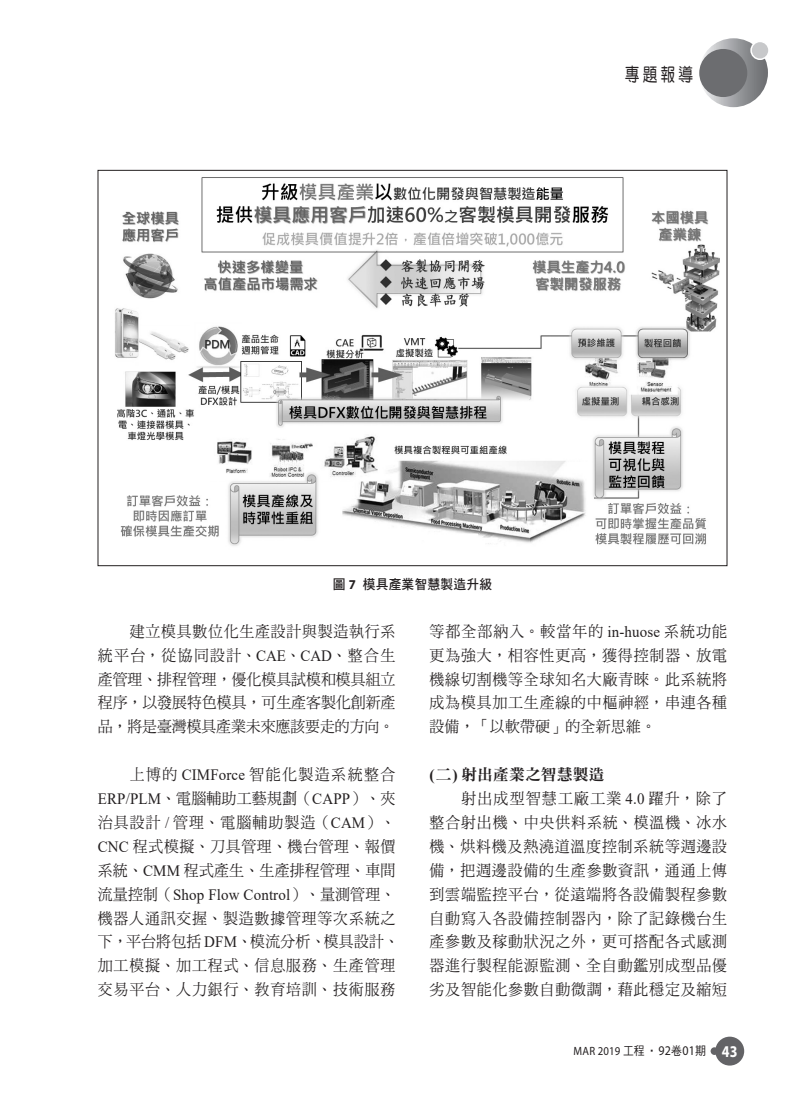
<style>
.page{position:relative;width:808px;height:1106px;background:#fff}
.page>*{position:absolute;margin:0;border:0;box-sizing:border-box;transform-origin:0 0}
.t1{font:18.6px "DF Yuan Std W5";color:#231f20;scale:.8 1}
.內文{font:15.75px/23.9px "DF Ming Std W5";letter-spacing:.05em;color:#231f20;text-align:justify;scale:.95 1}
.小標{font:15.75px "DF Ming Std W9";letter-spacing:.01em;color:#231f20}
.圖說{font:13.5px "DF Hei Std W7";letter-spacing:.01em;color:#231f20;scale:.95 1}
.t2{font:12px "Myriad Pro";letter-spacing:.01em;color:#231f20;scale:.9 1}
.s1{font-family:"Myriad Pro";font-weight:700}
.s2{font-family:"Times New Roman"}
.s3{font-family:"Times New Roman";font-weight:700}
.s4{font-family:"DF Hei Std W5"}
.s5{font-size:13.35px}
.s6{font-weight:700;font-size:16.5px;color:#fff}
</style>
<div class="page">
<svg style="left:699px;top:38px;width:69px;height:69px;background:#959699"></svg>
<div style="left:699px;top:49px;width:48px;height:48px;background:#6c6d70;border-radius:50%"></div>
<div style="left:751px;top:41px;width:18px;height:18px;background:#c7c8ca;border-radius:50%"></div>
<div style="left:750px;top:41px;width:20px;height:19px;border:2px solid #fff;border-radius:50%"></div>
<div style="left:715px;top:1036px;width:29px;height:29px;background:#636366;border-radius:50%"></div>
<div style="left:711px;top:1047px;width:7px;height:7px;background:#636366;border-radius:50%"></div>
<img style="left:115px;top:177px;width:604px;height:369px">
<p class="t1" style="left:625px;top:64px;width:87px">專題報導</p>
<p class="圖說" style="left:333px;top:577px;width:169px">圖 <span class="s1">7</span> 模具產業智慧製造升級</p>
<p class="內文" style="left:98px;top:619px;width:315px;text-indent:32px">建立模具數位化生產設計與製造執行系統平台，從協同設計、<span class="s2">CAE</span>、<span class="s2">CAD</span>、整合生產管理、排程管理，優化模具試模和模具組立程序，以發展特色模具，可生產客製化創新產品，將是臺灣模具產業未來應該要走的方向。</p>
<p class="內文" style="left:98px;top:762px;width:319px;text-align:left;text-indent:32px">上博的 <span class="s2">CIMForce</span> 智能化製造系統整合<br><span class="s2">ERP/PLM</span>、電腦輔助工藝規劃（<span class="s2">CAPP</span>）、夾治具設計 <span class="s2">/</span> 管理、電腦輔助製造（<span class="s2">CAM</span>）、<br><span class="s2">CNC</span> 程式模擬、刀具管理、機台管理、報價系統、<span class="s2">CMM</span> 程式產生、生產排程管理、車間流量控制（<span class="s2">Shop Flow Control</span>）、量測管理、機器人通訊交握、製造數據管理等次系統之下，平台將包括 <span class="s2">DFM</span>、模流分析、模具設計、加工模擬、加工程式、信息服務、生產管理交易平台、人力銀行、教育培訓、技術服務</p>
<p class="內文" style="left:429px;top:619px;width:315px">等都全部納入。較當年的 <span class="s2">in-huose</span> 系統功能更為強大，相容性更高，獲得控制器、放電機線切割機等全球知名大廠青睞。此系統將成為模具加工生產線的中樞神經，串連各種設備，「以軟帶硬」的全新思維。</p>
<p class="小標" style="left:429px;top:766px;width:176px"><span class="s3">(</span> 二 <span class="s3">)</span> 射出產業之智慧製造</p>
<p class="內文" style="left:429px;top:786px;width:315px;text-indent:32px">射出成型智慧工廠工業 <span class="s2">4.0</span> 躍升，除了整合射出機、中央供料系統、模溫機、冰水機、烘料機及熱澆道溫度控制系統等週邊設備，把週邊設備的生產參數資訊，通通上傳到雲端監控平台，從遠端將各設備製程參數自動寫入各設備控制器內，除了記錄機台生產參數及稼動狀況之外，更可搭配各式感測器進行製程能源監測、全自動鑑別成型品優劣及智能化參數自動微調，藉此穩定及縮短</p>
<p class="t2" style="left:574px;top:1043px;width:184px">MAR 2019 <span class="s4">工程‧</span><span class="s5">92</span><span class="s4">卷</span><span class="s5">01</span><span class="s4">期</span> <span class="s6">43</span></p>
</div>
